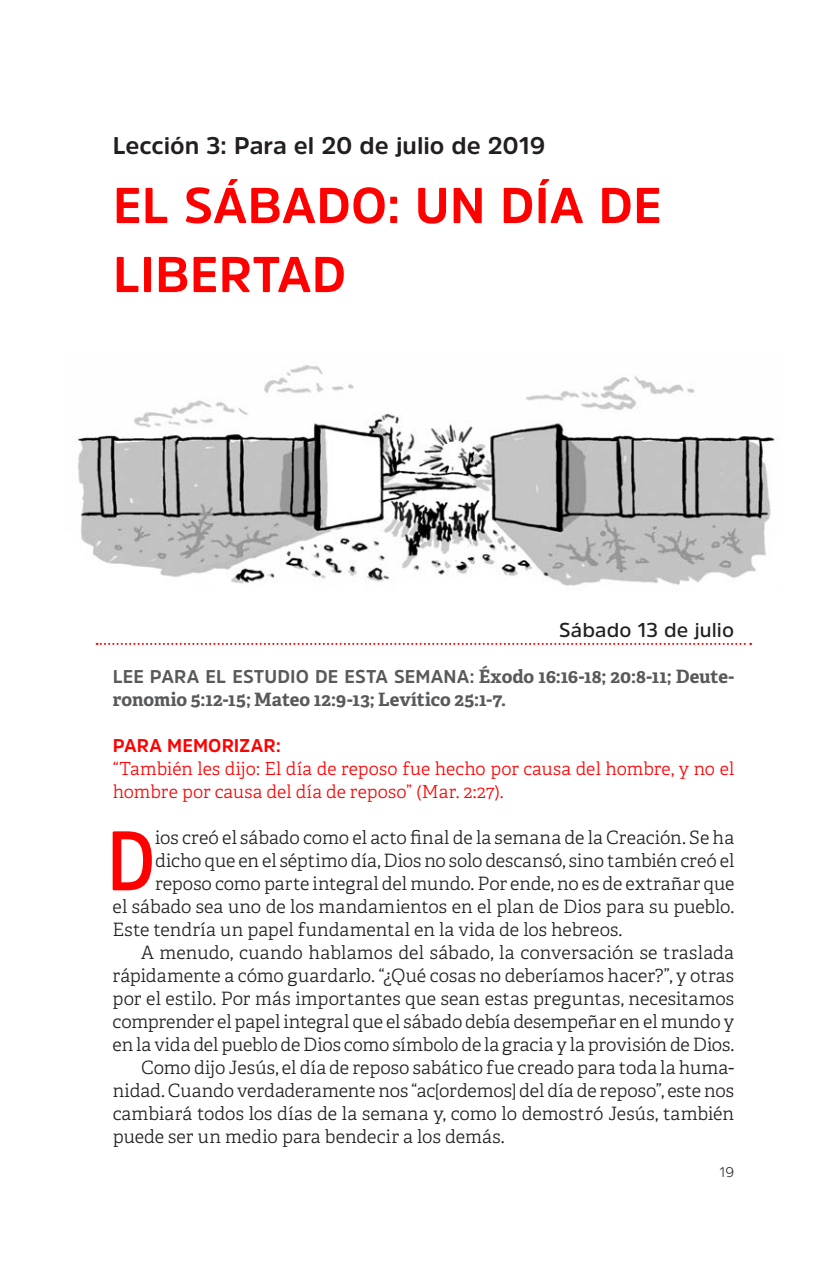
<style>
.page{position:relative;width:827px;height:1263px;background:#fff}
.page>*{position:absolute;margin:0;border:0;box-sizing:border-box;transform-origin:0 0}
.Párrafo_capitular_x1{font:600 83.8px "Amsi Pro Narw";color:#f00}
.Título_Lección{font:700 50px/69px "Amsi Pro";letter-spacing:.005em;color:#f00}
.Lección_Nº{font:700 24px "Amsi Pro";color:#231f20}
.Fecha_Sábado{font:600 20px "Amsi Pro";letter-spacing:.005em;color:#231f20}
.CUERPO{font:300 18.4px/23px "Adelle Basic";letter-spacing:-.005em;color:#231f20;text-align:justify}
.Párrafo_capitular_x1-2{font:300 18.4px "Adelle Basic";color:#231f20}
.Lee_para_el_estudio{font:700 18.4px/23px "Adelle Basic";letter-spacing:.005em;color:#58595b}
.Para_Memorizar{font:700 18.4px "Amsi Pro";letter-spacing:.01em;color:#f00}
.Versículo_para_memor{font:300 18px/23px "Adelle Basic";letter-spacing:.01em;color:#f00}
.t1{font:300 14px "Amsi Pro";color:#231f20}
.s1{font-family:"Amsi Pro"}
</style>
<div class="page">
<svg style="left:97px;top:643px;width:653px;height:2px"></svg>
<img style="left:76px;top:365px;width:701px;height:221px">
<p class="Lección_Nº" style="left:113px;top:129px;width:434px">Lección 3: Para el 20 de julio de 2019</p>
<p class="Título_Lección" style="left:113px;top:170px;width:549px">EL SÁBADO: UN DÍA DE<br>LIBERTAD</p>
<p class="Fecha_Sábado" style="left:558px;top:616px;width:176px">Sábado 13 de julio</p>
<p class="Lee_para_el_estudio" style="left:113px;top:665px;width:622px"><span class="s1">LEE PARA EL ESTUDIO DE ESTA SEMANA:</span> Éxodo 16:16-18; 20:8-11; Deute&shy;ronomio 5:12-15; Mateo 12:9-13; Levítico 25:1-7.</p>
<p class="Para_Memorizar" style="left:113px;top:733px;width:170px">PARA MEMORIZAR:</p>
<p class="Versículo_para_memor" style="left:113px;top:757px;width:622px">“También les dijo: El día de reposo fue hecho por causa del hombre, y no el hombre por causa del día de reposo” (Mar. 2:27).</p>
<p class="Párrafo_capitular_x1" style="left:107px;top:803px;width:50px">D</p>
<p class="Párrafo_capitular_x1-2" style="left:155px;top:826px;width:580px">ios creó el sábado como el acto final de la semana de la Creación. Se ha</p>
<p class="Párrafo_capitular_x1-2" style="left:155px;top:849px;width:580px">dicho que en el séptimo día, Dios no solo descansó, sino también creó el</p>
<p class="Párrafo_capitular_x1-2" style="left:155px;top:872px;width:580px">reposo como parte integral del mundo. Por ende, no es de extrañar que</p>
<p class="Párrafo_capitular_x1-2" style="left:113px;top:895px;width:622px">el sábado sea uno de los mandamientos en el plan de Dios para su pueblo.</p>
<p class="Párrafo_capitular_x1-2" style="left:113px;top:918px;width:511px">Este tendría un papel fundamental en la vida de los hebreos.</p>
<p class="CUERPO" style="left:113px;top:941px;width:623px;text-indent:28px">A menudo, cuando hablamos del sábado, la conversación se traslada rápidamente a cómo guardarlo. “¿Qué cosas no deberíamos hacer?”, y otras por el estilo. Por más importantes que sean estas preguntas, necesitamos comprender el papel integral que el sábado debía desempeñar en el mundo y en la vida del pueblo de Dios como símbolo de la gracia y la provisión de Dios.</p>
<p class="CUERPO" style="left:113px;top:1056px;width:622px;text-indent:28px">Como dijo Jesús, el día de reposo sabático fue creado para toda la huma&shy;nidad. Cuando verdaderamente nos “ac[ordemos] del día de reposo”, este nos cambiará todos los días de la semana y, como lo demostró Jesús, también puede ser un medio para bendecir a los demás.</p>
<p class="t1" style="left:719px;top:1162px;width:16px">19</p>
</div>
